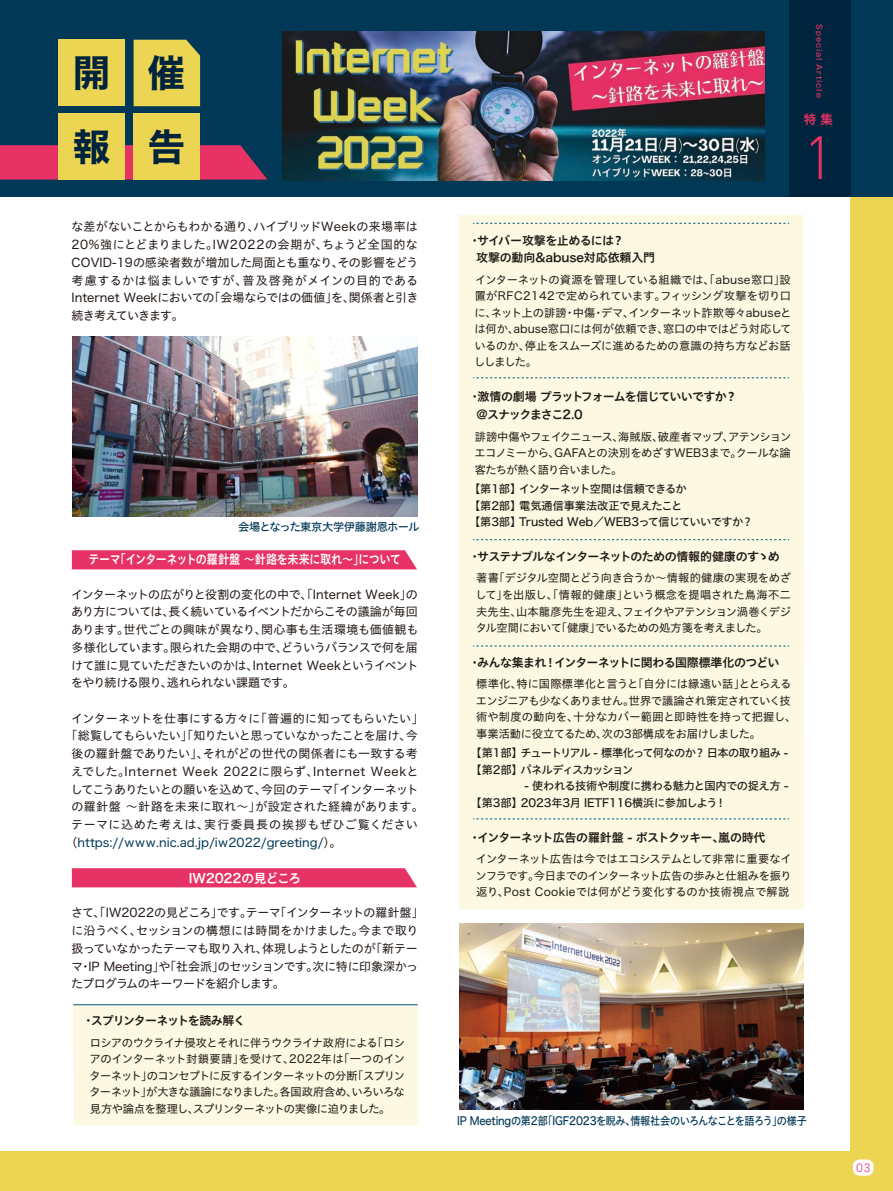
<style>
.page{position:relative;width:893px;height:1191px;background:#ecd553}
.page>*{position:absolute;margin:0;border:0;box-sizing:border-box;transform-origin:0 0}
.t1{font:300 60px "DIN";color:#e73265}
.t2{font:37.5px/73.5px "Hira Kaku Std W7";color:#00243d}
.t3{font:12.75px "Hiragino UD Sans Std N W6";letter-spacing:-.04em;color:#fff;scale:.87 1}
.t4{font:12.75px "Hira Kaku Std N W6";letter-spacing:-.01em;color:#fff}
.t5{font:12.45px "Hira Kaku Std W6";color:#e73265}
.t6{font:12px/17.7px "Hiragino UD Sans Std N W4";letter-spacing:-.025em;color:#231916;text-align:justify}
.t7{font:12px/17.7px "Hiragino UD Sans Std N W6";letter-spacing:-.06em;color:#231916}
.t8{font:12px/17.7px "Hiragino UD Sans Std N W4";letter-spacing:.015em;color:#231916}
.t9{font:12px "Hira Kaku Std N W4";color:#003856}
.t10{font:12px "Hira Kaku Std N W4";letter-spacing:.055em;color:#231916}
.t11{font:12px/17.7px "Hiragino UD Sans Std N W6";letter-spacing:-.02em;color:#231916}
.t12{font:12px "Hiragino UD Sans Std N W6";letter-spacing:-.09em;color:#231916}
.t13{font:11.25px/16.5px "Hiragino UD Sans Std N W4";letter-spacing:-.035em;color:#231916;text-align:justify}
.t14{font:11.25px/16.5px "Hiragino UD Sans Std N W5";letter-spacing:-.055em;color:#231916}
.t15{font:11.25px "Hiragino UD Sans Std N W5";letter-spacing:-.045em;color:#003856;scale:.9 1}
.t16{font:11.25px "Hiragino UD Sans Std N W5";letter-spacing:-.08em;color:#231916}
.t17{font:11.25px "Hiragino UD Sans Std N W5";letter-spacing:-.045em;color:#003856}
.t18{font:11.25px "Hiragino UD Sans Std N W5";letter-spacing:-.11em;color:#231916}
.t19{font:11.1px "Hira Kaku Std N W5";color:#eb6e9b;scale:.9 1}
.t20{font:500 7.5px "Gothic MB101 Pro";letter-spacing:.11em;color:#e73265}
.s1{font-family:"Hira Kaku Std N W4"}
.s2{font-family:"Hiragino UD Sans Std N W4"}
.s3{font-family:"Hiragino UD Sans Std N W4";color:#231916}
.s4{font-family:"Hiragino UD Sans Std N W6"}
.s5{font-family:"Hira Kaku Std N W6"}
.s6{font-family:"Hira Kaku Std N W5"}
</style>
<div class="page">
<div style="left:0;top:190px;width:850px;height:961px;background:#fff"></div>
<div style="left:0;top:0;width:893px;height:197px;background:#003856"></div>
<div style="left:459px;top:215px;width:345px;height:694px;background:#fcf8e2"></div>
<div style="left:73px;top:1005px;width:345px;height:120px;background:#fcf8e2"></div>
<hr style="left:73px;top:1004px;width:345px;height:1px;background:#005a7a">
<img style="left:282px;top:32px;width:482px;height:149px">
<div style="left:789px;top:0;width:62px;height:196px;background:#00243d"></div>
<svg style="left:72px;top:550px;width:345px;height:19px;background:#e73869"></svg>
<svg style="left:72px;top:868px;width:345px;height:19px;background:#e73769"></svg>
<svg style="left:0;top:145px;width:267px;height:35px;background:#cd3563"></svg>
<div style="left:59px;top:113px;width:66px;height:67px;background:#ecd553"></div>
<div style="left:59px;top:40px;width:66px;height:66px;background:#ecd553"></div>
<div style="left:134px;top:40px;width:66px;height:66px;background:#ecd553"></div>
<div style="left:134px;top:113px;width:66px;height:67px;background:#ecd553"></div>
<img style="left:73px;top:336px;width:344px;height:180px">
<img style="left:459px;top:923px;width:344px;height:186px">
<svg style="left:473px;top:377px;width:316px;height:1px"></svg>
<svg style="left:473px;top:223px;width:316px;height:1px"></svg>
<svg style="left:473px;top:539px;width:316px;height:1px"></svg>
<svg style="left:473px;top:645px;width:316px;height:1px"></svg>
<svg style="left:473px;top:818px;width:316px;height:1px"></svg>
<div style="left:853px;top:1159px;width:20px;height:16px;background:#fff;border-radius:6px"></div>
<h2 class="t2" style="left:73px;top:38px;width:114px">開 催報 告</h2>
<p class="t6" style="left:71px;top:217px;width:349px">な差がないことからもわかる通り、ハイブリッド<span class="s1">Week</span>の来場率は<span class="s1">20%</span>強にとどまりました。<span class="s1">IW2022</span>の会期が、ちょうど全国的な<span class="s1">COVID-19</span>の感染者数が増加した局面とも重なり、その影響をどう考慮するかは悩ましいですが、普及啓発がメインの目的である<span class="s1">Internet Week</span>においての「会場ならではの価値」を、関係者と引き続き考えていきます。</p>
<p class="t17" style="left:238px;top:518px;width:183px">会場となった東京大学伊藤謝恩ホール</p>
<p class="t3" style="left:88px;top:549px;width:361px">テーマ「インターネットの羅針盤～針路を未来に取れ～」について</p>
<p class="t6" style="left:71px;top:584px;width:349px">インターネットの広がりと役割の変化の中で、「<span class="s1">Internet Week</span>」のあり方については、長く続いているイベントだからこその議論が毎回あります。世代ごとの興味が異なり、関心事も生活環境も価値観も多様化しています。限られた会期の中で、どういうバランスで何を届けて誰に見ていただきたいのかは、<span class="s1">Internet Week</span>というイベントをやり続ける限り、逃れられない課題です。</p>
<p class="t6" style="left:66px;top:708px;width:360px;text-align:center">インターネットを仕事にする方々に「普遍的に知ってもらいたい」「総覧してもらいたい」「知りたいと思っていなかったことを届け、今後の羅針盤でありたい」、それがどの世代の関係者にも一致する考</p>
<p class="t10" style="left:71px;top:762px;width:349px"><span class="s2">えでした。</span>Internet Week 2022<span class="s2">に限らず、</span>Internet Week<span class="s2">と</span></p>
<p class="t8" style="left:71px;top:779px;width:354px">してこうありたいとの願いを込めて、今回のテーマ「インターネットの羅針盤～針路を未来に取れ～」が設定された経緯があります。テーマに込めた考えは、実行委員長の挨拶もぜひご覧ください</p>
<p class="t9" style="left:66px;top:833px;width:277px"><span class="s3">（</span>https://www.nic.ad.jp/iw2022/greeting/<span class="s3">）。</span></p>
<p class="t4" style="left:189px;top:868px;width:114px">IW2022<span class="s4">の見どころ</span></p>
<p class="t6" style="left:71px;top:903px;width:354px;text-align:left">さて、「<span class="s1">IW2022</span>の見どころ」です。テーマ「インターネットの羅針盤」に沿うべく、セッションの構想には時間をかけました。今まで取り扱っていなかったテーマも取り入れ、体現しようとしたのが「新テーマ・<span class="s1">IP Meeting</span>」や「社会派」のセッションです。次に特に印象深かったプログラムのキーワードを紹介します。</p>
<p class="t12" style="left:82px;top:1011px;width:165px">・スプリンターネットを読み解く</p>
<p class="t13" style="left:89px;top:1033px;width:317px">ロシアのウクライナ侵攻とそれに伴うウクライナ政府による「ロシアのインターネット封鎖要請」を受けて、<span class="s1">2022</span>年は「一つのインターネット」のコンセプトに反するインターネットの分断「スプリンターネット」が大きな議論になりました。各国政府含め、いろいろな見方や論点を整理し、スプリンターネットの実像に迫りました。</p>
<p class="t20" style="left:825px;top:24px;width:75px;rotate:90deg">Special Article</p>
<p class="t5" style="left:804px;top:109px;width:31px">特 集</p>
<h1 class="t1" style="left:803px;top:121px;width:32px">1</h1>
<p class="t11" style="left:476px;top:231px;width:181px;text-indent:-8px">・サイバー攻撃を止めるには？<br>攻撃の動向<span class="s5">&amp;abuse</span>対応依頼入門</p>
<p class="t13" style="left:474px;top:271px;width:319px">インターネットの資源を管理している組織では、「<span class="s1">abuse</span>窓口」設置が<span class="s1">RFC2142</span>で定められています。フィッシング攻撃を切り口に、ネット上の誹謗・中傷・デマ、インターネット詐欺等々<span class="s1">abuse</span>とは何か、<span class="s1">abuse</span>窓口には何が依頼でき、窓口の中ではどう対応しているのか、停止をスムーズに進めるための意識の持ち方などお話ししました。</p>
<p class="t7" style="left:476px;top:387px;width:262px;text-indent:-8px">・激情の劇場プラットフォームを信じていいですか？<span class="s5">@</span>スナックまさこ<span class="s5">2.0</span></p>
<p class="t13" style="left:474px;top:427px;width:318px">誹謗中傷やフェイクニュース、海賊版、破産者マップ、アテンションエコノミーから、<span class="s1">GAFA</span>との決別をめざす<span class="s1">WEB3</span>まで。クールな論客たちが熱く語り合いました。</p>
<p class="t14" style="left:469px;top:480px;width:285px">【第<span class="s6">1</span>部】インターネット空間は信頼できるか<br>【第<span class="s6">2</span>部】電気通信事業法改正で見えたこと<br>【第<span class="s6">3</span>部】<span class="s6">Trusted Web</span>／<span class="s6">WEB3</span>って信じていいですか？</p>
<p class="t7" style="left:469px;top:547px;width:313px">・サステナブルなインターネットのための情報的健康のすゝめ</p>
<p class="t13" style="left:475px;top:569px;width:317px">著書「デジタル空間とどう向き合うか～情報的健康の実現をめざして」を出版し、「情報的健康」という概念を提唱された鳥海不二夫先生、山本龍彦先生を迎え、フェイクやアテンション渦巻くデジタル空間において「健康」でいるための処方箋を考えました。</p>
<p class="t7" style="left:469px;top:653px;width:312px">・みんな集まれ！インターネットに関わる国際標準化のつどい</p>
<p class="t13" style="left:476px;top:675px;width:322px;text-align:left">標準化、特に国際標準化と言うと「自分には縁遠い話」ととらえるエンジニアも少なくありません。世界で議論され策定されていく技術や制度の動向を、十分なカバー範囲と即時性を持って把握し、事業活動に役立てるため、次の<span class="s1">3</span>部構成をお届けしました。</p>
<p class="t16" style="left:471px;top:744px;width:319px">【第<span class="s6">1</span>部】チュートリアル <span class="s6">-</span> 標準化って何なのか？日本の取り組み <span class="s6">-</span></p>
<p class="t18" style="left:471px;top:761px;width:164px">【第<span class="s6">2</span>部】パネルディスカッション</p>
<p class="t14" style="left:476px;top:777px;width:314px">　　　　 <span class="s6">-</span> 使われる技術や制度に携わる魅力と国内での捉え方 <span class="s6">-</span></p>
<p class="t14" style="left:471px;top:794px;width:257px">【第<span class="s6">3</span>部】<span class="s6">2023</span>年<span class="s6">3</span>月 <span class="s6">IETF116</span>横浜に参加しよう！</p>
<p class="t7" style="left:469px;top:828px;width:298px">・インターネット広告の羅針盤 <span class="s5">-</span> ポストクッキー、嵐の時代</p>
<p class="t13" style="left:476px;top:850px;width:318px">インターネット広告は今ではエコシステムとして非常に重要なインフラです。今日までのインターネット広告の歩みと仕組みを振り返り、<span class="s1">Post Cookie</span>では何がどう変化するのか技術視点で解説</p>
<p class="t15" style="left:457px;top:1111px;width:390px"><span class="s6">IP Meeting</span>の第<span class="s6">2</span>部「<span class="s6">IGF2023</span>を睨み、情報社会のいろんなことを語ろう」の様子</p>
<p class="t19" style="left:856px;top:1159px;width:17px">03</p>
</div>
